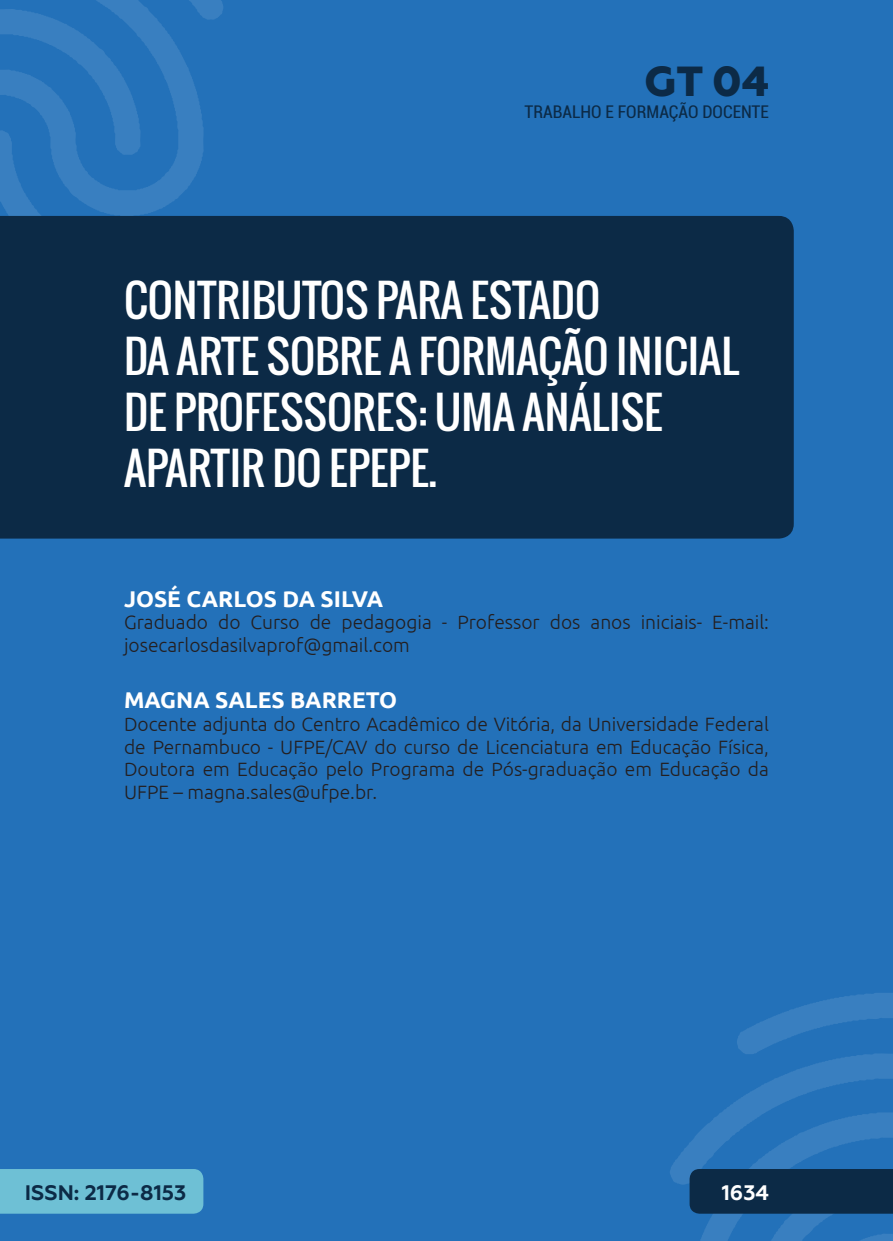
<style>
.page{position:relative;width:893px;height:1241px;background:#fff}
.page>*{position:absolute;margin:0;border:0;box-sizing:border-box;transform-origin:0 0}
._0_TÍTULO{font:43.75px/56px "Oswald";color:#fff}
.t1{font:800 42px "Geometria";color:#0c2a46}
._1_AUTOR{font:700 22.75px "Ubuntu";color:#fff}
.t2{font:700 21px "Geometria";color:#0c2a46}
.t3{font:700 21px "Geometria";color:#fff}
._2_FORMACAO{font:300 19.25px/22.8px "Ubuntu";color:#231f20}
.t4{font:condensed 17.5px "Roboto";color:#0c2a46}
</style>
<div class="page">
<div style="left:0;top:0;width:893px;height:1240px;background:#2371b9"></div>
<svg style="left:0;top:0;width:223px;height:216px"></svg>
<div style="left:0;top:216px;width:794px;height:322px;background:#0c2a46"></div>
<svg style="left:670px;top:993px;width:223px;height:247px"></svg>
<div style="left:0;top:1169px;width:203px;height:44px;background:#6ec0d5"></div>
<h2 class="t1" style="left:644px;top:56px;width:126px">GT 04</h2>
<p class="t4" style="left:525px;top:100px;width:246px">TRABALHO E FORMAÇÃO DOCENTE</p>
<p class="_0_TÍTULO" style="left:124px;top:272px;width:617px">CONTRIBUTOS PARA ESTADO<br>DA ARTE SOBRE A FORMAÇÃO INICIAL<br>DE PROFESSORES: UMA ANÁLISE<br>APARTIR DO EPEPE.</p>
<p class="_1_AUTOR" style="left:124px;top:584px;width:261px">JOSÉ CARLOS DA SILVA</p>
<p class="_2_FORMACAO" style="left:124px;top:610px;width:646px">Graduado do Curso de pedagogia - Professor dos anos iniciais- E-mail: josecarlosdasilvaprof@gmail.com</p>
<p class="_1_AUTOR" style="left:124px;top:686px;width:275px">MAGNA SALES BARRETO</p>
<p class="_2_FORMACAO" style="left:124px;top:712px;width:646px;text-align:justify">Docente adjunta do Centro Acadêmico de Vitória, da Universidade Federal de Pernambuco - UFPE/CAV do curso de Licenciatura em Educação Física, Doutora em Educação pelo Programa de Pós-graduação em Educação da UFPE – magna.sales@ufpe.br.</p>
<p class="t2" style="left:25px;top:1179px;width:163px">ISSN: 2176-8153</p>
<p class="t3" style="left:722px;top:1179px;width:49px">1634</p>
</div>
